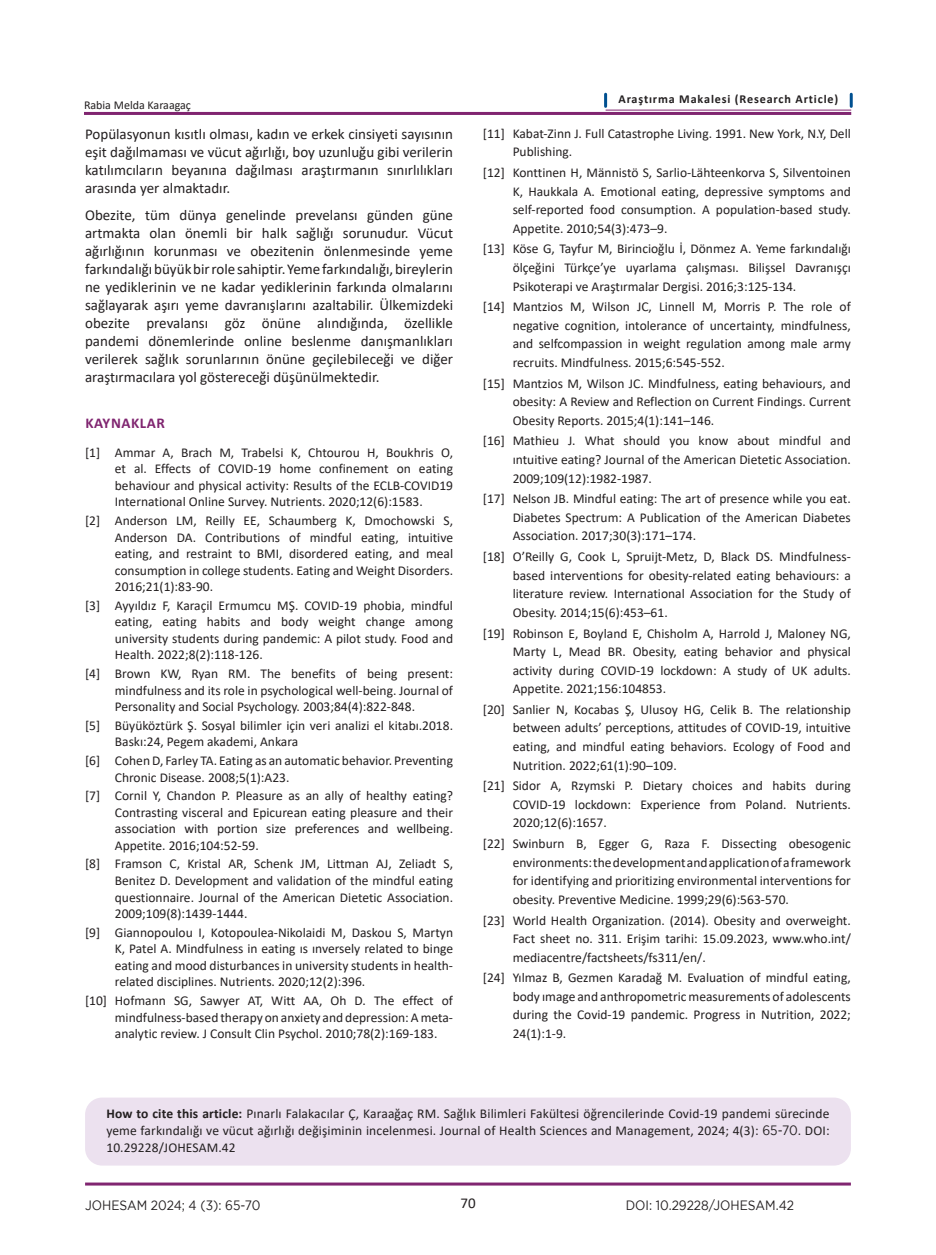
<style>
.page{position:relative;width:936px;height:1255px;background:#fff}
.page>*{position:absolute;margin:0;border:0;box-sizing:border-box;transform-origin:0 0}
.MNormal-TR{font:15px/18px "Calibri";color:#231f20;text-align:justify}
.t1{font:700 15px "Calibri";letter-spacing:.04em;color:#802570}
.t2{font:13.5px/18.6px "Calibri";color:#231f20;text-align:justify}
.t3{font:13.5px "Gotham";color:#231f20;scale:.9 1}
.t4{font:700 12.15px "Calibri";letter-spacing:.07em;color:#231f20}
.t5{font:12px "Calibri";color:#231f20}
.s1{font-weight:700}
.s2{font-family:"Gotham"}
</style>
<div class="page">
<hr style="left:85px;top:1182px;width:765px;height:3px;background:#802570">
<hr style="left:84px;top:112px;width:767px;height:3px;background:#802570">
<svg style="left:604px;top:94px;width:3px;height:12px"></svg>
<svg style="left:849px;top:94px;width:3px;height:12px"></svg>
<hr style="left:605px;top:110px;width:246px;height:1px;background:#802570">
<div style="left:85px;top:1097px;width:765px;height:68px;background:#ece1ef;border-radius:17px"></div>
<p class="t5" style="left:84px;top:97px;width:108px">Rabia Melda Karaagaç</p>
<p class="MNormal-TR" style="left:85px;top:124px;width:369px">Popülasyonun kısıtlı olması, kadın ve erkek cinsiyeti sayısının eşit dağılmaması ve vücut ağırlığı, boy uzunluğu gibi verilerin katılımcıların beyanına dağılması araştırmanın sınırlılıkları arasında yer almaktadır.</p>
<p class="MNormal-TR" style="left:85px;top:205px;width:369px">Obezite, tüm dünya genelinde prevelansı günden güne artmakta olan önemli bir halk sağlığı sorunudur. Vücut ağırlığının korunması ve obezitenin önlenmesinde yeme farkındalığı büyük bir role sahiptir. Yeme farkındalığı, bireylerin ne yediklerinin ve ne kadar yediklerinin farkında olmalarını sağlayarak aşırı yeme davranışlarını azaltabilir. Ülkemizdeki obezite prevalansı göz önüne alındığında, özellikle pandemi dönemlerinde online beslenme danışmanlıkları verilerek sağlık sorunlarının önüne geçilebileceği ve diğer araştırmacılara yol göstereceği düşünülmektedir.</p>
<h2 class="t1" style="left:85px;top:412px;width:81px">KAYNAKLAR</h2>
<p class="t2" style="left:115px;top:444px;width:340px;line-height:16.5px;text-indent:-30px">[1] Ammar A, Brach M, Trabelsi K, Chtourou H, Boukhris O, et al. Effects of COVID-19 home confinement on eating behaviour and physical activity: Results of the ECLB-COVID19<br>International Online Survey. Nutrients. 2020;12(6):1583.</p>
<p class="t2" style="left:115px;top:512px;width:340px;line-height:16.5px;text-indent:-30px">[2] Anderson LM, Reilly EE, Schaumberg K, Dmochowski S, Anderson DA. Contributions of mindful eating, intuitive eating, and restraint to BMI, disordered eating, and meal consumption in college students. Eating and Weight Disorders.<br>2016;21(1):83-90.</p>
<p class="t2" style="left:115px;top:597px;width:340px;line-height:16.5px;text-indent:-30px">[3] Ayyıldız F, Karaçil Ermumcu MŞ. COVID-19 phobia, mindful eating, eating habits and body weight change among university students during pandemic: A pilot study. Food and Health. 2022;8(2):118-126.</p>
<p class="t2" style="left:115px;top:665px;width:340px;line-height:16.5px;text-indent:-30px">[4] Brown KW, Ryan RM. The benefits of being present: mindfulness and its role in psychological well-being. Journal of Personality and Social Psychology. 2003;84(4):822-848.</p>
<p class="t2" style="left:115px;top:716px;width:340px;line-height:16.5px;text-indent:-30px">[5] Büyüköztürk Ş. Sosyal bilimler için veri analizi el kitabı.2018.<br>Baskı:24, Pegem akademi, Ankara</p>
<p class="t2" style="left:115px;top:752px;width:340px;line-height:16.5px;text-indent:-30px">[6] Cohen D, Farley TA. Eating as an automatic behavior. Preventing<br>Chronic Disease. 2008;5(1):A23.</p>
<p class="t2" style="left:115px;top:787px;width:340px;line-height:16.5px;text-indent:-30px">[7] Cornil Y, Chandon P. Pleasure as an ally of healthy eating?<br>Contrasting visceral and Epicurean eating pleasure and their association with portion size preferences and wellbeing.<br>Appetite. 2016;104:52-59.</p>
<p class="t2" style="left:115px;top:855px;width:340px;line-height:16.5px;text-indent:-30px">[8] Framson C, Kristal AR, Schenk JM, Littman AJ, Zeliadt S, Benitez D. Development and validation of the mindful eating questionnaire. Journal of the American Dietetic Association.<br>2009;109(8):1439-1444.</p>
<p class="t2" style="left:115px;top:923px;width:340px;line-height:16.5px;text-indent:-30px">[9] Giannopoulou I, Kotopoulea-Nikolaidi M, Daskou S, Martyn K, Patel A. Mindfulness in eating ıs ınversely related to binge eating and mood disturbances in university students in health&shy;related disciplines. Nutrients. 2020;12(2):396.</p>
<p class="t2" style="left:115px;top:991px;width:340px;line-height:16.5px;text-indent:-30px">[10] Hofmann SG, Sawyer AT, Witt AA, Oh D. The effect of mindfulness-based therapy on anxiety and depression: A meta&shy;analytic review. J Consult Clin Psychol. 2010;78(2):169-183.</p>
<p class="t4" style="left:618px;top:91px;width:221px">Araştırma Makalesi (Research Article)</p>
<p class="t2" style="left:512px;top:124px;width:340px;text-indent:-30px">[11] Kabat-Zinn J. Full Catastrophe Living. 1991. New York, N.Y, Dell<br>Publishing.</p>
<p class="t2" style="left:512px;top:163px;width:340px;text-indent:-30px">[12] Konttinen H, Männistö S, Sarlio-Lähteenkorva S, Silventoinen K, Haukkala A. Emotional eating, depressive symptoms and self-reported food consumption. A population-based study.<br>Appetite. 2010;54(3):473–9.</p>
<p class="t2" style="left:512px;top:239px;width:340px;text-indent:-30px">[13] Köse G, Tayfur M, Birincioğlu İ, Dönmez A. Yeme farkındalığı ölçeğini Türkçe’ye uyarlama çalışması. Bilişsel Davranışçı Psikoterapi ve Araştırmalar Dergisi. 2016;3:125-134.</p>
<p class="t2" style="left:512px;top:297px;width:340px;text-indent:-30px">[14] Mantzios M, Wilson JC, Linnell M, Morris P. The role of negative cognition, intolerance of uncertainty, mindfulness, and selfcompassion in weight regulation among male army recruits. Mindfulness. 2015;6:545-552.</p>
<p class="t2" style="left:512px;top:373px;width:340px;text-indent:-30px">[15] Mantzios M, Wilson JC. Mindfulness, eating behaviours, and obesity: A Review and Reflection on Current Findings. Current Obesity Reports. 2015;4(1):141–146.</p>
<p class="t2" style="left:512px;top:431px;width:340px;text-indent:-30px">[16] Mathieu J. What should you know about mindful and ıntuitive eating? Journal of the American Dietetic Association.<br>2009;109(12):1982-1987.</p>
<p class="t2" style="left:512px;top:489px;width:340px;text-indent:-30px">[17] Nelson JB. Mindful eating: The art of presence while you eat.<br>Diabetes Spectrum: A Publication of the American Diabetes Association. 2017;30(3):171–174.</p>
<p class="t2" style="left:512px;top:547px;width:340px;text-indent:-30px">[18] O’Reilly G, Cook L, Spruijt‐Metz, D, Black DS. Mindfulness‐ based interventions for obesity‐related eating behaviours: a literature review. International Association for the Study of Obesity. 2014;15(6):453–61.</p>
<p class="t2" style="left:512px;top:623px;width:340px;text-indent:-30px">[19] Robinson E, Boyland E, Chisholm A, Harrold J, Maloney NG, Marty L, Mead BR. Obesity, eating behavior and physical activity during COVID-19 lockdown: A study of UK adults.<br>Appetite. 2021;156:104853.</p>
<p class="t2" style="left:512px;top:699px;width:340px;text-indent:-30px">[20] Sanlier N, Kocabas Ş, Ulusoy HG, Celik B. The relationship between adults’ perceptions, attitudes of COVID-19, intuitive eating, and mindful eating behaviors. Ecology of Food and Nutrition. 2022;61(1):90–109.</p>
<p class="t2" style="left:512px;top:776px;width:340px;text-indent:-30px">[21] Sidor A, Rzymski P. Dietary choices and habits during COVID-19 lockdown: Experience from Poland. Nutrients.<br>2020;12(6):1657.</p>
<p class="t2" style="left:512px;top:834px;width:340px;text-indent:-30px">[22] Swinburn B, Egger G, Raza F. Dissecting obesogenic environments: the development and application of a framework for identifying and prioritizing environmental interventions for obesity. Preventive Medicine. 1999;29(6):563-570.</p>
<p class="t2" style="left:512px;top:910px;width:340px;text-indent:-30px">[23] World Health Organization. (2014). Obesity and overweight.<br>Fact sheet no. 311. Erişim tarihi: 15.09.2023, www.who.int/ mediacentre/factsheets/fs311/en/.</p>
<p class="t2" style="left:512px;top:968px;width:340px;text-indent:-30px">[24] Yılmaz B, Gezmen Karadağ M. Evaluation of mindful eating, body ımage and anthropometric measurements of adolescents during the Covid-19 pandemic. Progress in Nutrition, 2022; 24(1):1-9.</p>
<p class="t2" style="left:106px;top:1105px;width:724px;line-height:16.6px"><span class="s1">How to cite this article:</span> Pınarlı Falakacılar Ç, Karaağaç RM. Sağlık Bilimleri Fakültesi öğrencilerinde Covid-19 pandemi sürecinde yeme farkındalığı ve vücut ağırlığı değişiminin incelenmesi. Journal of Health Sciences and Management, 2024; 4(3): <span class="s2">65-70</span>. DOI:<br>10.29228/JOHESAM.42</p>
<p class="t3" style="left:85px;top:1197px;width:196px">JOHESAM 2024; 4 (3): 65-70</p>
<p class="MNormal-TR" style="left:460px;top:1193px;width:17px">70</p>
<p class="t3" style="left:625px;top:1197px;width:188px">DOI: 10.29228/JOHESAM.42</p>
</div>
